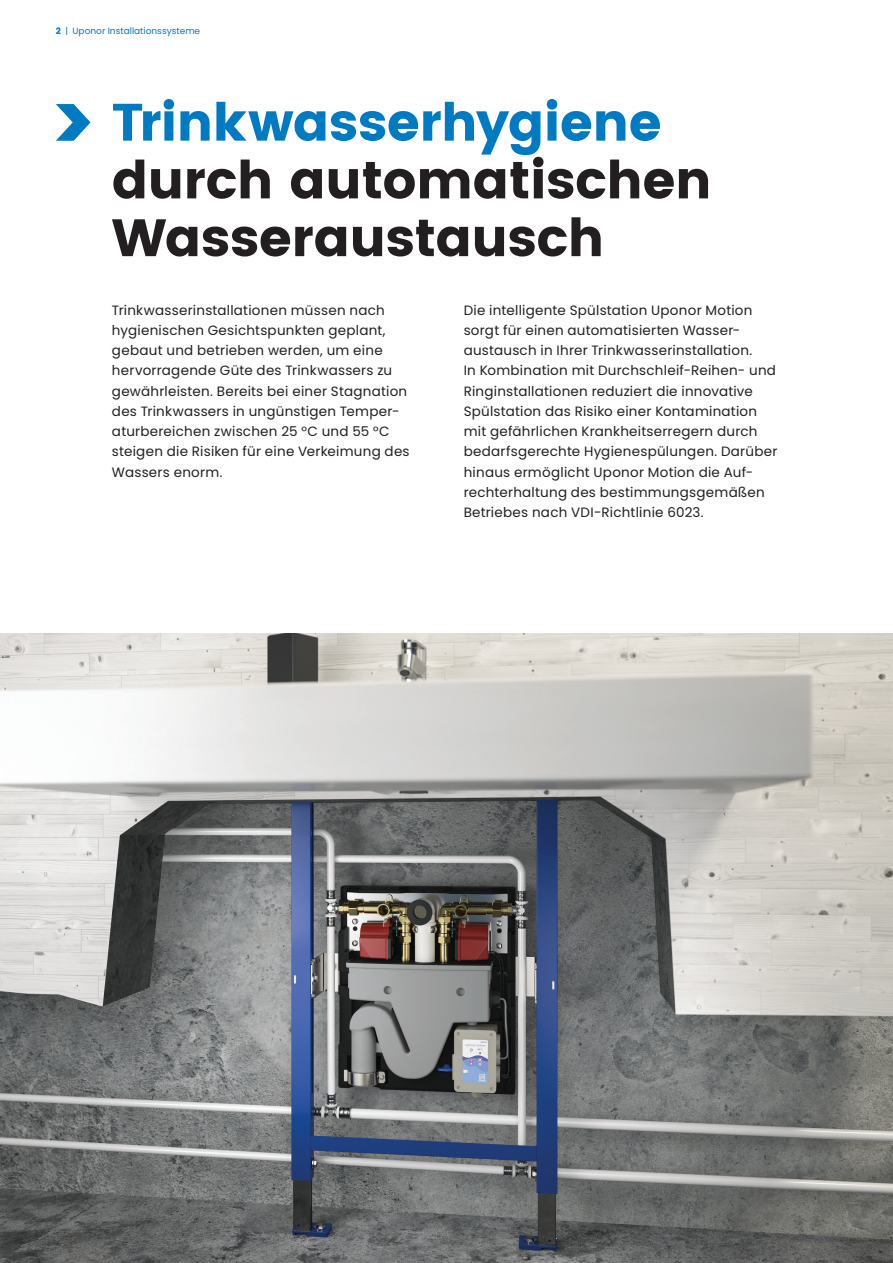
<style>
.page{position:relative;width:893px;height:1263px;background:#fff}
.page>*{position:absolute;margin:0;border:0;box-sizing:border-box;transform-origin:0 0}
.t1{font:52.5px/57.8px "Poppins";letter-spacing:-.01em;color:#231f20}
.t2{font:52.5px "Poppins";letter-spacing:-.015em;color:#007ac2}
.t3{font:13.5px/20.2px "Poppins";letter-spacing:.015em;color:#231f20}
.t4{font:9px "Poppins";color:#007ac2}
.s1{font-style:inherit}
</style>
<div class="page">
<svg style="left:56px;top:104px;width:35px;height:37px"></svg>
<hr style="left:892px;top:0;width:1px;height:631px;background:#007ac2">
<img style="left:0;top:634px;width:893px;height:629px">
<p class="t4" style="left:56px;top:26px;width:146px"><span class="s1">2</span> | Uponor Installationssysteme</p>
<h1 class="t2" style="left:112px;top:92px;width:552px">Trinkwasserhygiene</h1>
<h1 class="t1" style="left:112px;top:151px;width:602px">durch automatischen<br>Wasseraustausch</h1>
<p class="t3" style="left:112px;top:300px;width:299px">Trinkwasserinstallationen müssen nach hygienischen Gesichtspunkten geplant, gebaut und betrieben werden, um eine hervorragende Güte des Trinkwassers zu gewährleisten. Bereits bei einer Stagnation des Trinkwassers in ungünstigen Temper&shy;aturbereichen zwischen 25 °C und 55 °C steigen die Risiken für eine Verkeimung des Wassers enorm.</p>
<p class="t3" style="left:464px;top:300px;width:315px">Die intelligente Spülstation Uponor Motion sorgt für einen automatisierten Wasser&shy;austausch in Ihrer Trinkwasserinstallation.<br>In Kombination mit Durchschleif-Reihen- und Ringinstallationen reduziert die innovative Spülstation das Risiko einer Kontamination mit gefährlichen Krankheitserregern durch bedarfsgerechte Hygienespülungen. Darüber hinaus ermöglicht Uponor Motion die Auf&shy;rechterhaltung des bestimmungsgemäßen Betriebes nach VDI-Richtlinie 6023.</p>
</div>
